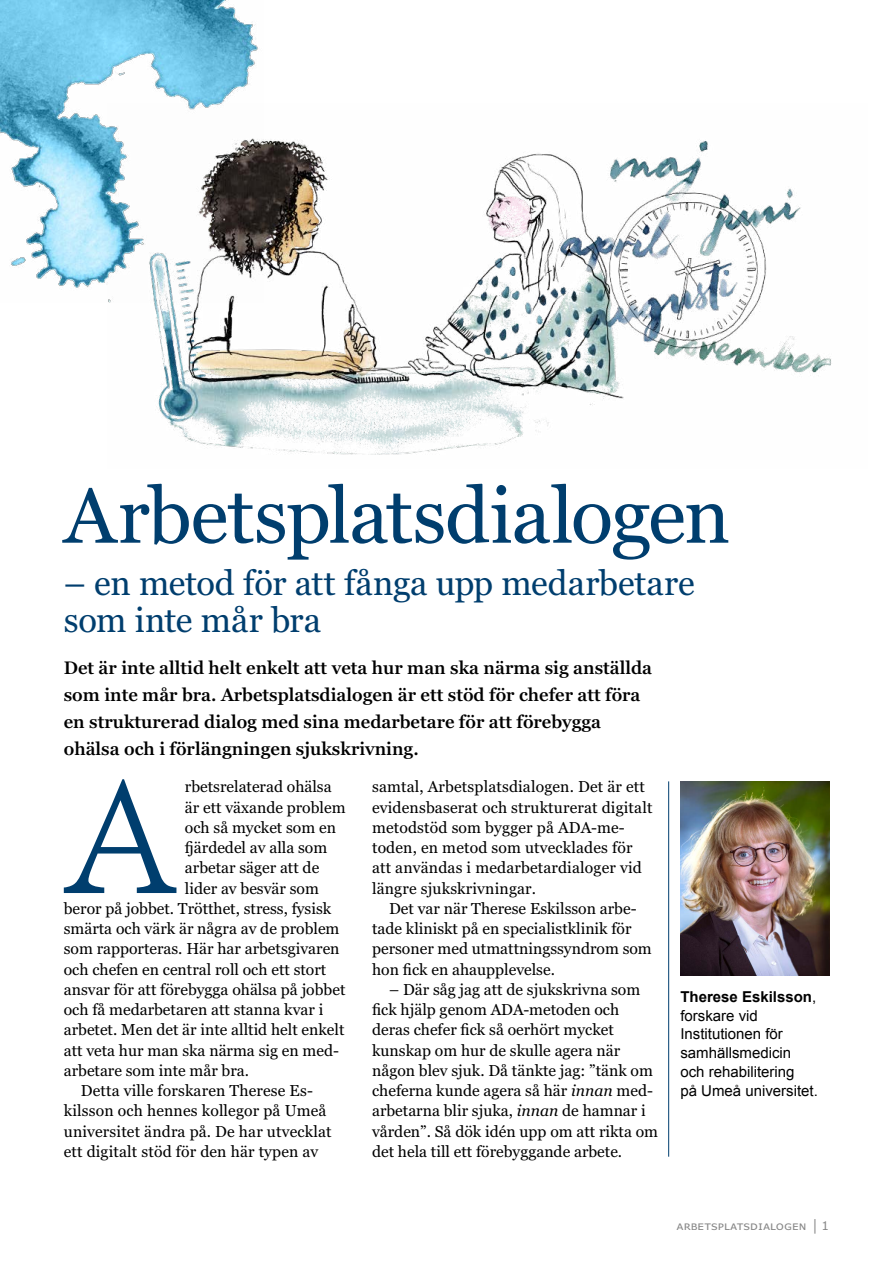
<style>
.page{position:relative;width:893px;height:1263px;background:#fff}
.page>*{position:absolute;margin:0;border:0;box-sizing:border-box;transform-origin:0 0}
.t1{font:78px "Georgia Pro";letter-spacing:-.015em;color:#003e6e}
.t2{font:34.5px/37.5px "Georgia Pro";letter-spacing:-.005em;color:#003e6e}
.t3{font:600 18px/27px "Georgia Pro";color:#000}
.t4{font:15.75px/20.2px "Georgia Pro";color:#000}
.t5{font:15px/18.8px "Arial";color:#000}
.t6{font:12px "Verdana Pro";color:#878787}
.s1{font-style:italic}
.s2{font-weight:700}
</style>
<div class="page">
<img style="left:680px;top:781px;width:149px;height:195px">
<hr style="left:668px;top:781px;width:1px;height:376px;background:#003e6e">
<img style="left:0;top:0;width:258px;height:288px">
<svg style="left:64px;top:779px;width:112px;height:114px"></svg>
<img style="left:107px;top:104px;width:725px;height:351px">
<h1 class="t1" style="left:64px;top:471px;width:668px">Arbetsplatsdialogen</h1>
<h2 class="t2" style="left:64px;top:565px;width:633px">– en metod för att fånga upp medarbetare som inte mår bra</h2>
<p class="t3" style="left:64px;top:655px;width:590px">Det är inte alltid helt enkelt att veta hur man ska närma sig anställda som inte mår bra. Arbetsplatsdialogen är ett stöd för chefer att föra en strukturerad dialog med sina medarbetare för att förebygga ohälsa och i förlängningen sjukskrivning.</p>
<p class="t4" style="left:185px;top:777px;width:148px">rbetsrelaterad ohälsa</p>
<p class="t4" style="left:185px;top:797px;width:162px">är ett växande problem</p>
<p class="t4" style="left:185px;top:818px;width:153px">och så mycket som en</p>
<p class="t4" style="left:185px;top:838px;width:144px">fjärdedel av alla som</p>
<p class="t4" style="left:185px;top:858px;width:136px">arbetar säger att de</p>
<p class="t4" style="left:185px;top:878px;width:136px">lider av besvär som</p>
<p class="t4" style="left:64px;top:899px;width:269px">beror på jobbet. Trötthet, stress, fysisk</p>
<p class="t4" style="left:64px;top:919px;width:277px">smärta och värk är några av de problem</p>
<p class="t4" style="left:64px;top:939px;width:277px">som rapporteras. Här har arbetsgivaren</p>
<p class="t4" style="left:64px;top:959px;width:264px">och chefen en central roll och ett stort</p>
<p class="t4" style="left:64px;top:980px;width:283px">ansvar för att förebygga ohälsa på jobbet</p>
<p class="t4" style="left:64px;top:1000px;width:261px">och få medarbetaren att stanna kvar i</p>
<p class="t4" style="left:64px;top:1020px;width:282px">arbetet. Men det är inte alltid helt enkelt</p>
<p class="t4" style="left:64px;top:1040px;width:277px">att veta hur man ska närma sig en med-</p>
<p class="t4" style="left:64px;top:1061px;width:187px">arbetare som inte mår bra.</p>
<p class="t4" style="left:81px;top:1081px;width:234px">Detta ville forskaren Therese Es-</p>
<p class="t4" style="left:64px;top:1101px;width:264px">kilsson och hennes kollegor på Umeå</p>
<p class="t4" style="left:64px;top:1122px;width:269px">universitet ändra på. De har utvecklat</p>
<p class="t4" style="left:64px;top:1142px;width:256px">ett digitalt stöd för den här typen av</p>
<p class="t4" style="left:372px;top:777px;width:282px">samtal, Arbetsplatsdialogen. Det är ett evidensbaserat och strukturerat digitalt metodstöd som bygger på ADA-me&shy;toden, en metod som utvecklades för att användas i medarbetardialoger vid längre sjukskrivningar.</p>
<p class="t4" style="left:372px;top:899px;width:281px;text-indent:17px">Det var när Therese Eskilsson arbe&shy;tade kliniskt på en specialistklinik för personer med utmattningssyndrom som hon fick en ahaupplevelse.</p>
<p class="t4" style="left:372px;top:980px;width:288px;text-indent:17px">– Där såg jag att de sjukskrivna som fick hjälp genom ADA-metoden och deras chefer fick så oerhört mycket kunskap om hur de skulle agera när någon blev sjuk. Då tänkte jag: ”tänk om cheferna kunde agera så här <span class="s1">innan</span> med&shy;arbetarna blir sjuka, <span class="s1">innan</span> de hamnar i vården”. Så dök idén upp om att rikta om det hela till ett förebyggande arbete.</p>
<p class="t5" style="left:680px;top:987px;width:139px"><span class="s2">Therese Eskilsson</span>, forskare vid<br>Institutionen för samhällsmedicin och rehabilitering<br>på Umeå universitet.</p>
<p class="t6" style="left:676px;top:1217px;width:154px">arbetsplatsdialogen │ 1</p>
</div>
